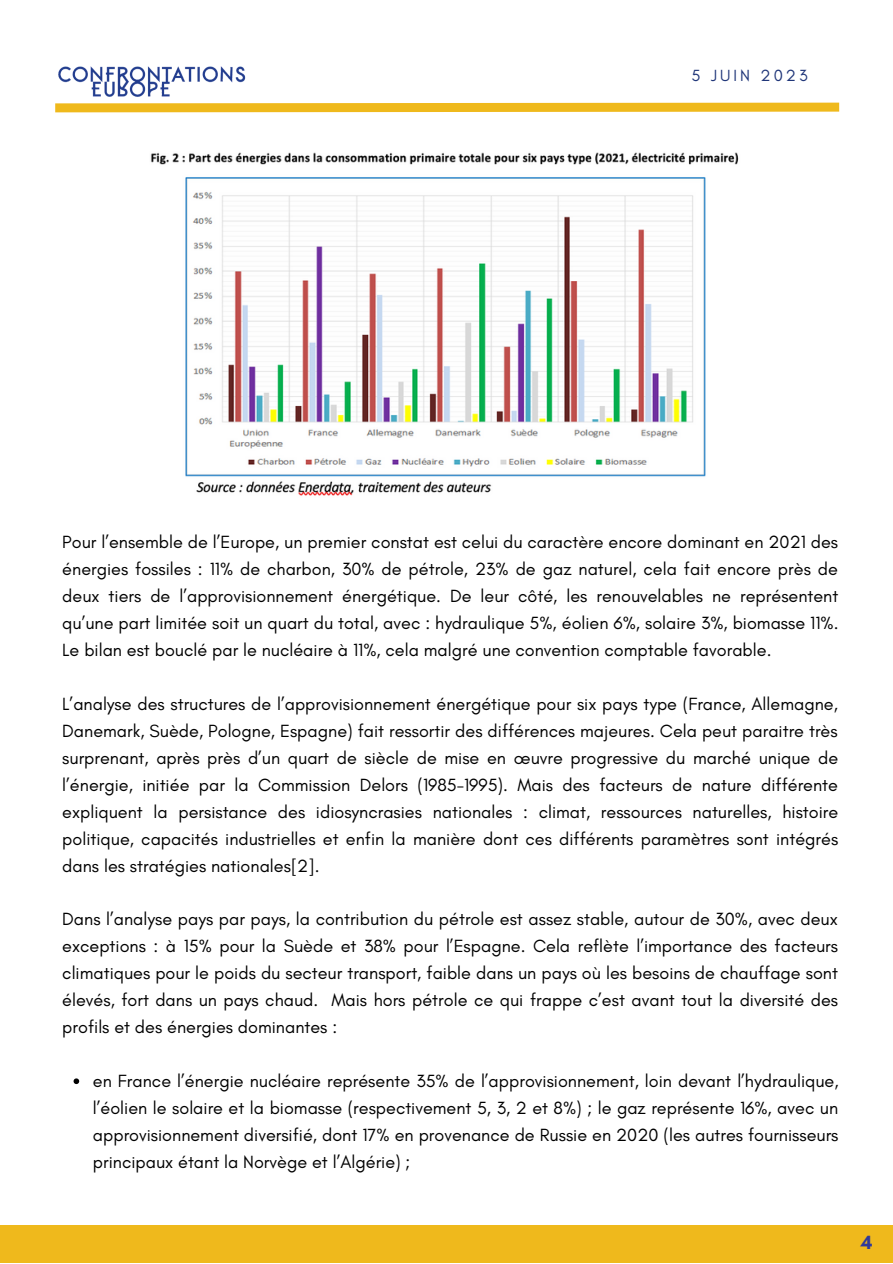
<style>
.page{position:relative;width:893px;height:1264px;background:#fff}
.page>*{position:absolute;margin:0;border:0;box-sizing:border-box;transform-origin:0 0}
.t1{font:700 19.5px "Glacial Indifference";color:#303a99}
.t2{font:18px/27px "Glacial Indifference";color:#000;text-align:justify}
.t3{font:16.5px "Glacial Indifference";letter-spacing:.185em;color:#203679}
</style>
<div class="page">
<svg style="left:260px;top:102px;width:580px;height:11px;background:#f1c545"></svg>
<div style="left:0;top:1225px;width:892px;height:37px;background:#efb91c"></div>
<img style="left:55px;top:66px;width:205px;height:47px">
<img style="left:150px;top:152px;width:589px;height:344px">
<svg style="left:74px;top:1078px;width:5px;height:6px"></svg>
<p class="t3" style="left:691px;top:65px;width:118px">5 JUIN 2023</p>
<p class="t2" style="left:62px;top:528px;width:777px">Pour l’ensemble de l’Europe, un premier constat est celui du caractère encore dominant en 2021 des énergies fossiles : 11% de charbon, 30% de pétrole, 23% de gaz naturel, cela fait encore près de deux tiers de l’approvisionnement énergétique. De leur côté, les renouvelables ne représentent qu’une part limitée soit un quart du total, avec : hydraulique 5%, éolien 6%, solaire 3%, biomasse 11%.<br>Le bilan est bouclé par le nucléaire à 11%, cela malgré une convention comptable favorable.</p>
<p class="t2" style="left:62px;top:689px;width:777px">L’analyse des structures de l’approvisionnement énergétique pour six pays type (France, Allemagne, Danemark, Suède, Pologne, Espagne) fait ressortir des différences majeures. Cela peut paraitre très surprenant, après près d’un quart de siècle de mise en œuvre progressive du marché unique de l’énergie, initiée par la Commission Delors (1985-1995). Mais des facteurs de nature différente expliquent la persistance des idiosyncrasies nationales : climat, ressources naturelles, histoire politique, capacités industrielles et enfin la manière dont ces différents paramètres sont intégrés dans les stratégies nationales[2].</p>
<p class="t2" style="left:62px;top:905px;width:777px">Dans l’analyse pays par pays, la contribution du pétrole est assez stable, autour de 30%, avec deux exceptions : à 15% pour la Suède et 38% pour l’Espagne. Cela reflète l’importance des facteurs climatiques pour le poids du secteur transport, faible dans un pays où les besoins de chauffage sont élevés, fort dans un pays chaud. Mais hors pétrole ce qui frappe c’est avant tout la diversité des profils et des énergies dominantes :</p>
<p class="t2" style="left:93px;top:1067px;width:747px">en France l’énergie nucléaire représente 35% de l’approvisionnement, loin devant l’hydraulique, l’éolien le solaire et la biomasse (respectivement 5, 3, 2 et 8%) ; le gaz représente 16%, avec un approvisionnement diversifié, dont 17% en provenance de Russie en 2020 (les autres fournisseurs principaux étant la Norvège et l’Algérie) ;</p>
<p class="t1" style="left:860px;top:1230px;width:13px">4</p>
</div>
